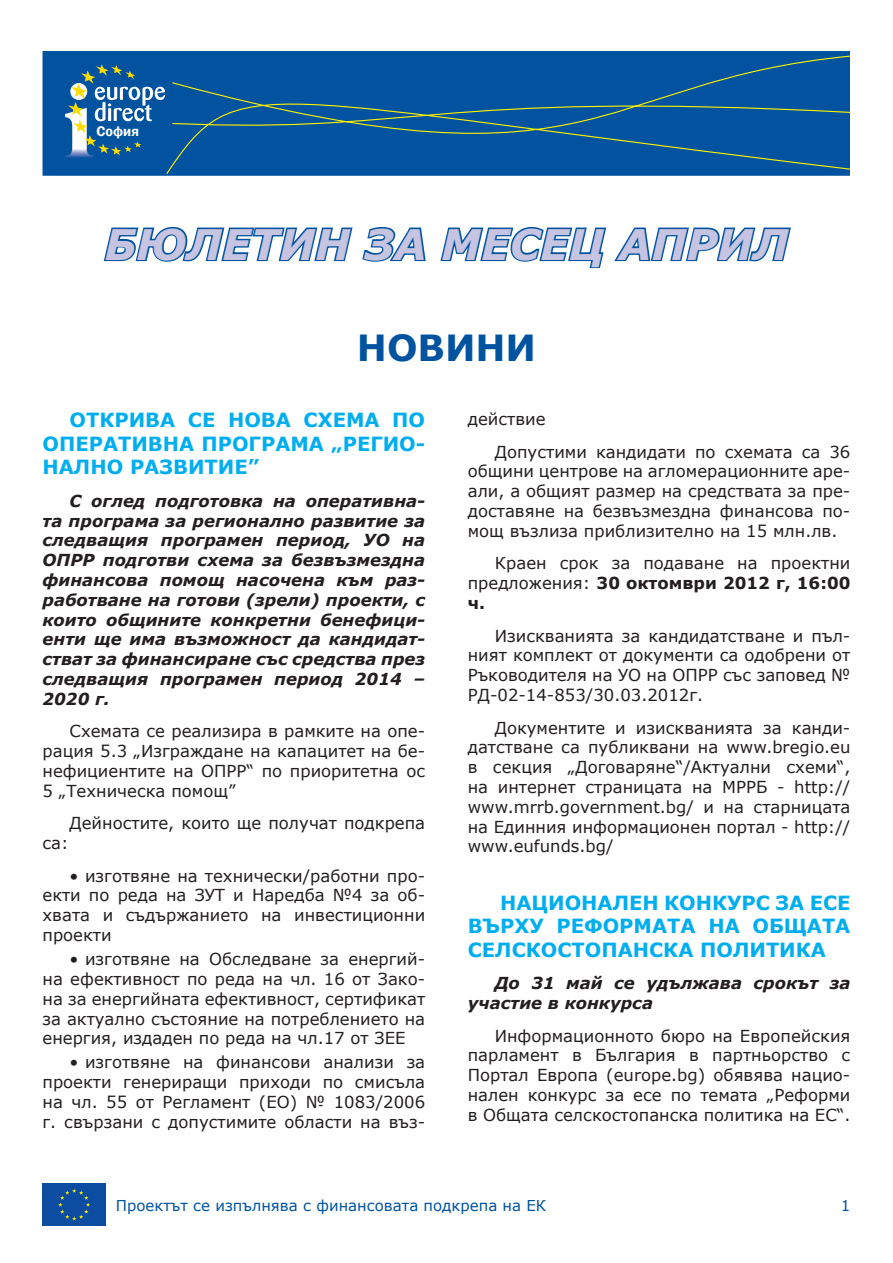
<style>
.page{position:relative;width:893px;height:1263px;background:#fff}
.page>*{position:absolute;margin:0;border:0;box-sizing:border-box;transform-origin:0 0}
.t1{font:italic 700 42px "Verdana";color:#c6c4e1}
.t2{font:700 36px "Verdana";color:#0153a0}
.t3{font:700 19.5px/23.4px "Verdana";color:#00aeef;text-align:justify}
.t4{font:16.5px/19.8px "Verdana";color:#231f20;text-align:justify}
.t5{font:italic 700 16.5px/19.8px "Verdana";color:#231f20}
.t6{font:15px "Verdana";color:#0153a0}
.t7{font:600 14.25px "Franklin Gothic";color:#fff}
.s1{font-weight:700}
</style>
<div class="page">
<div style="left:43px;top:51px;width:807px;height:125px;background:#0153a0"></div>
<svg style="left:128px;top:55px;width:722px;height:121px"></svg>
<div style="left:57px;top:57px;width:115px;height:110px;background:#0153a0;border-radius:10px"></div>
<svg style="left:65px;top:64px;width:100px;height:94px"></svg>
<div style="left:43px;top:1183px;width:63px;height:43px;background:#0d4da1"></div>
<svg style="left:58px;top:1189px;width:32px;height:31px"></svg>
<svg style="left:103px;top:226px;width:250px;height:36px"></svg>
<svg style="left:362px;top:226px;width:64px;height:36px"></svg>
<svg style="left:440px;top:227px;width:351px;height:42px"></svg>
<p class="t7" style="left:96px;top:123px;width:44px">София</p>
<h1 class="t1" style="left:104px;top:215px;width:686px">БЮЛЕТИН ЗА МЕСЕЦ АПРИЛ</h1>
<h2 class="t2" style="left:357px;top:322px;width:181px">НОВИНИ</h2>
<p class="t3" style="left:43px;top:408px;width:384px;text-indent:27px">ОТКРИВА СЕ НОВА СХЕМА ПО ОПЕРАТИВНА ПРОГРАМА „РЕГИО-НАЛНО РАЗВИТИЕ”</p>
<p class="t5" style="left:43px;top:490px;width:384px;text-align:justify;text-indent:27px">С оглед подготовка на оперативна&shy;та програма за регионално развитие за следващия програмен период, УО на ОПРР подготви схема за безвъзмездна финансова помощ насочена към раз&shy;работване на готови (зрели) проекти, с които общините конкретни бенефици&shy;енти ще има възможност да кандидат&shy;стват за финансиране със средства през следващия програмен период 2014 – 2020 г.</p>
<p class="t4" style="left:43px;top:721px;width:384px;text-indent:27px">Схемата се реализира в рамките на опе&shy;рация 5.3 „Изграждане на капацитет на бе&shy;нефициентите на ОПРР“ по приоритетна ос 5 „Техническа помощ”</p>
<p class="t4" style="left:70px;top:813px;width:357px">Дейностите, които ще получат подкрепа</p>
<p class="t4" style="left:43px;top:833px;width:28px">са:</p>
<p class="t4" style="left:43px;top:866px;width:384px;text-indent:27px">• изготвяне на технически/работни про&shy;екти по реда на ЗУТ и Наредба №4 за об&shy;хвата и съдържанието на инвестиционни проекти</p>
<p class="t4" style="left:43px;top:949px;width:384px;text-indent:27px">• изготвяне на Обследване за енергий&shy;на ефективност по реда на чл. 16 от Зако&shy;на за енергийната ефективност, сертификат за актуално състояние на потреблението на енергия, издаден по реда на чл.17 от ЗЕЕ</p>
<p class="t4" style="left:43px;top:1052px;width:384px;text-indent:27px">• изготвяне на финансови анализи за проекти генериращи приходи по смисъла на чл. 55 от Регламент (ЕО) № 1083/2006 г. свързани с допустимите области на въз-</p>
<p class="t4" style="left:495px;top:403px;width:357px;line-height:32.5px;text-indent:-27px">действие<br>Допустими кандидати по схемата са 36</p>
<p class="t4" style="left:468px;top:461px;width:384px">общини центрове на агломерационните аре&shy;али, а общият размер на средствата за пре&shy;доставяне на безвъзмездна финансова по&shy;мощ възлиза приблизително на 15 млн.лв.</p>
<p class="t4" style="left:468px;top:553px;width:384px;text-indent:27px">Краен срок за подаване на проектни предложения: <span class="s1">30 октомври 2012 г, 16:00 ч.</span></p>
<p class="t4" style="left:468px;top:625px;width:384px;text-indent:27px">Изискванията за кандидатстване и пъл&shy;ният комплект от документи са одобрени от Ръководителя на УО на ОПРР със заповед № РД-02-14-853/30.03.2012г.</p>
<p class="t4" style="left:468px;top:717px;width:384px;text-indent:27px">Документите и изискванията за канди&shy;датстване са публиквани на www.bregio.eu в секция „Договаряне“/Актуални схеми“, на интернет страницата на МРРБ - http:// www.mrrb.government.bg/ и на старницата на Единния информационен портал - http:// www.eufunds.bg/</p>
<p class="t3" style="left:468px;top:890px;width:384px;text-indent:32px">НАЦИОНАЛЕН КОНКУРС ЗА EСЕ ВЪРХУ РЕФОРМАТА НА ОБЩАТА СЕЛСКОСТОПАНСКА ПОЛИТИКА</p>
<p class="t5" style="left:468px;top:973px;width:384px;text-indent:27px">До 31 май се удължава срокът за участие в конкурса</p>
<p class="t4" style="left:468px;top:1025px;width:384px;text-indent:27px">Информационното бюро на Европейския парламент в България в партньорство с Портал Европа (europe.bg) обявява нацио&shy;нален конкурс за eсе по темата „Реформи в Общата селскостопанска политика на ЕС“.</p>
<p class="t6" style="left:116px;top:1195px;width:432px">Проектът се изпълнява с финансовата подкрепа на ЕК</p>
<p class="t6" style="left:841px;top:1195px;width:11px">1</p>
</div>
